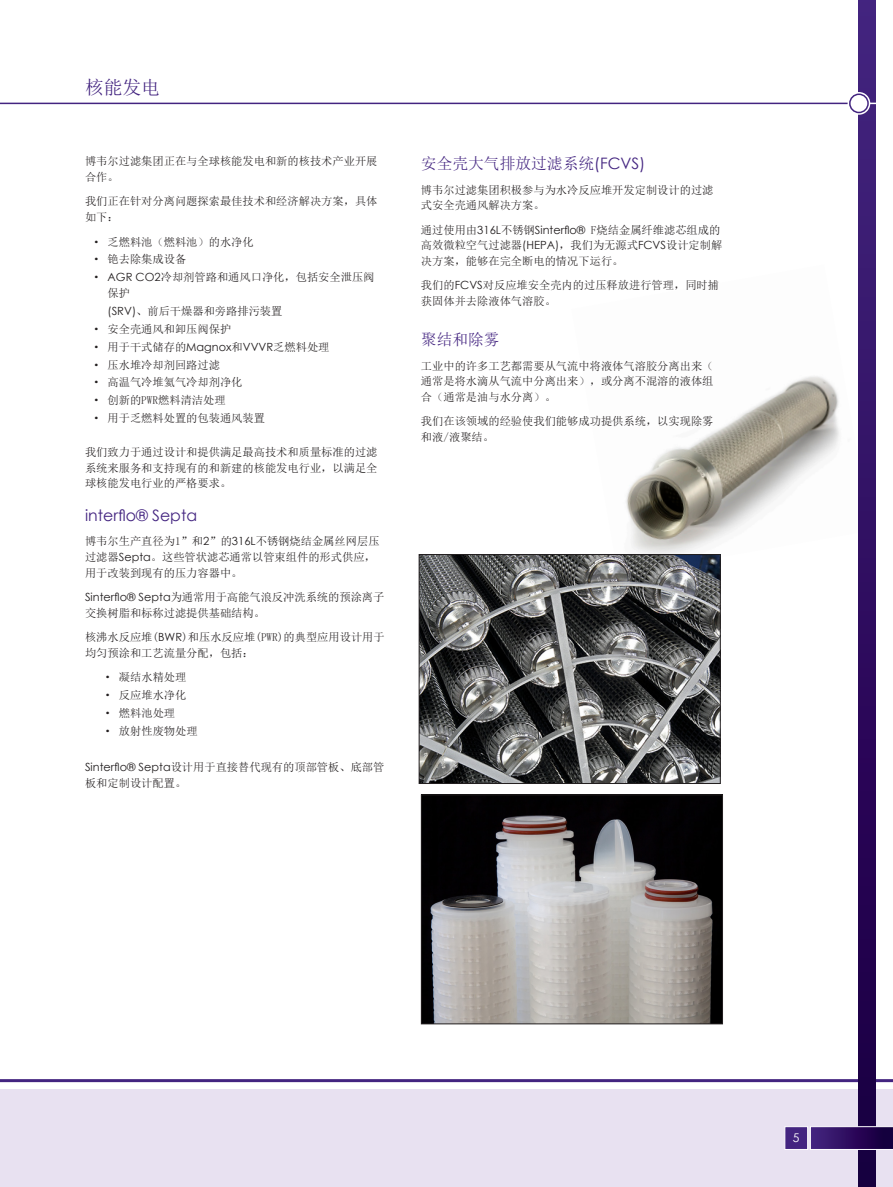
<style>
.page{position:relative;width:893px;height:1187px;background:#fff}
.page>*{position:absolute;margin:0;border:0;box-sizing:border-box;transform-origin:0 0}
.Title_Header{font:18.75px "Sim Sun";color:#432480}
.Body_Text{font:15.75px "Sim Sun";color:#432480}
.Sub_Header{font:15.75px "Century Gothic";color:#432480}
.Sub_Header-2{font:15.75px "Sim Sun";color:#432480}
.t1{font:12px "Century Gothic";color:#fff}
.Body_Text-2{font:11.25px/15.8px "Sim Sun";color:#231f20}
.Bulleted_Body_Text{font:11.25px/15.8px "Sim Sun";color:#231f20}
.s1{font-family:"Century Gothic"}
</style>
<div class="page">
<img style="left:626px;top:264px;width:233px;height:311px">
<div style="left:0;top:1089px;width:893px;height:97px;background:#e8e1f1"></div>
<hr style="left:0;top:1078px;width:893px;height:3px;background:#432480">
<div style="left:859px;top:0;width:17px;height:1186px;background:linear-gradient(to bottom,#452580,#180040)"></div>
<svg style="left:784px;top:1125px;width:109px;height:25px;background:#4f357a"></svg>
<hr style="left:0;top:103px;width:862px;height:1px;background:#432480">
<svg style="left:848px;top:92px;width:22px;height:23px"></svg>
<div style="left:850px;top:94px;width:18px;height:18px;background:#fff;border-radius:50%"></div>
<div style="left:849px;top:93px;width:20px;height:20px;border:2px solid #432480;border-radius:50%"></div>
<img style="left:423px;top:796px;width:298px;height:226px">
<div style="left:421px;top:794px;width:302px;height:230px;border:1px solid #231f20"></div>
<img style="left:421px;top:556px;width:298px;height:225px">
<div style="left:419px;top:554px;width:302px;height:229px;border:1px solid #231f20"></div>
<p class="Title_Header" style="left:85px;top:78px;width:76px">核能发电</p>
<p class="Body_Text-2" style="left:85px;top:153px;width:294px">博韦尔过滤集团正在与全球核能发电和新的核技术产业开展合作。</p>
<p class="Body_Text-2" style="left:85px;top:193px;width:294px">我们正在针对分离问题探索最佳技术和经济解决方案，具体如下：</p>
<p class="Bulleted_Body_Text" style="left:91px;top:233px;width:165px">· 乏燃料池（燃料池）的水净化</p>
<p class="Bulleted_Body_Text" style="left:91px;top:251px;width:97px">· 铯去除集成设备</p>
<p class="Bulleted_Body_Text" style="left:108px;top:269px;width:268px;text-indent:-17px">· <span class="s1">AGR CO2</span>冷却剂管路和通风口净化，包括安全泄压阀保护</p>
<p class="Bulleted_Body_Text" style="left:108px;top:303px;width:176px"><span class="s1">(SRV)</span>、前后干燥器和旁路排污装置</p>
<p class="Bulleted_Body_Text" style="left:91px;top:321px;width:142px">· 安全壳通风和卸压阀保护</p>
<p class="Bulleted_Body_Text" style="left:91px;top:339px;width:240px">· 用于干式储存的<span class="s1">Magnox</span>和<span class="s1">VVVR</span>乏燃料处理</p>
<p class="Bulleted_Body_Text" style="left:91px;top:356px;width:131px">· 压水堆冷却剂回路过滤</p>
<p class="Bulleted_Body_Text" style="left:91px;top:374px;width:153px">· 高温气冷堆氦气冷却剂净化</p>
<p class="Bulleted_Body_Text" style="left:91px;top:392px;width:136px">· 创新的PWR燃料清洁处理</p>
<p class="Bulleted_Body_Text" style="left:91px;top:410px;width:176px">· 用于乏燃料处置的包装通风装置</p>
<p class="Bulleted_Body_Text" style="left:85px;top:444px;width:294px;text-align:justify">我们致力于通过设计和提供满足最高技术和质量标准的过滤系统来服务和支持现有的和新建的核能发电行业，以满足全球核能发电行业的严格要求。</p>
<p class="Sub_Header" style="left:85px;top:504px;width:114px">interflo® Septa</p>
<p class="Body_Text-2" style="left:85px;top:533px;width:296px">博韦尔生产直径为1”和<span class="s1">2</span>”的<span class="s1">316L</span>不锈钢烧结金属丝网层压过滤器<span class="s1">Septa</span>。这些管状滤芯通常以管束组件的形式供应，用于改装到现有的压力容器中。</p>
<p class="Body_Text-2" style="left:85px;top:589px;width:301px"><span class="s1">Sinterflo® Septa</span>为通常用于高能气浪反冲洗系统的预涂离子交换树脂和标称过滤提供基础结构。</p>
<p class="Body_Text-2" style="left:85px;top:629px;width:301px">核沸水反应堆(<span class="s1">BWR</span>)和压水反应堆(PWR)的典型应用设计用于均匀预涂和工艺流量分配，包括：</p>
<p class="Bulleted_Body_Text" style="left:102px;top:669px;width:86px">· 凝结水精处理</p>
<p class="Bulleted_Body_Text" style="left:102px;top:687px;width:86px">· 反应堆水净化</p>
<p class="Bulleted_Body_Text" style="left:102px;top:705px;width:75px">· 燃料池处理</p>
<p class="Bulleted_Body_Text" style="left:102px;top:723px;width:97px">· 放射性废物处理</p>
<p class="Body_Text-2" style="left:85px;top:758px;width:301px"><span class="s1">Sinterflo® Septa</span>设计用于直接替代现有的顶部管板、底部管板和定制设计配置。</p>
<p class="Body_Text" style="left:421px;top:156px;width:226px">安全壳大气排放过滤系统<span class="s1">(FCVS)</span></p>
<p class="Body_Text-2" style="left:421px;top:181px;width:294px">博韦尔过滤集团积极参与为水冷反应堆开发定制设计的过滤式安全壳通风解决方案。</p>
<p class="Body_Text-2" style="left:421px;top:221px;width:303px">通过使用由<span class="s1">316L</span>不锈钢<span class="s1">Sinterflo®</span> F烧结金属纤维滤芯组成的高效微粒空气过滤器<span class="s1">(HEPA)</span>，我们为无源式<span class="s1">FCVS</span>设计定制解决方案，能够在完全断电的情况下运行。</p>
<p class="Body_Text-2" style="left:421px;top:277px;width:300px">我们的<span class="s1">FCVS</span>对反应堆安全壳内的过压释放进行管理，同时捕获固体并去除液体气溶胶。</p>
<p class="Sub_Header-2" style="left:421px;top:332px;width:80px">聚结和除雾</p>
<p class="Body_Text-2" style="left:421px;top:357px;width:294px;text-align:justify">工业中的许多工艺都需要从气流中将液体气溶胶分离出来（通常是将水滴从气流中分离出来），或分离不混溶的液体组合（通常是油与水分离）。</p>
<p class="Body_Text-2" style="left:421px;top:413px;width:294px">我们在该领域的经验使我们能够成功提供系统，以实现除雾和液/液聚结。</p>
<p class="t1" style="left:793px;top:1129px;width:8px">5</p>
</div>
